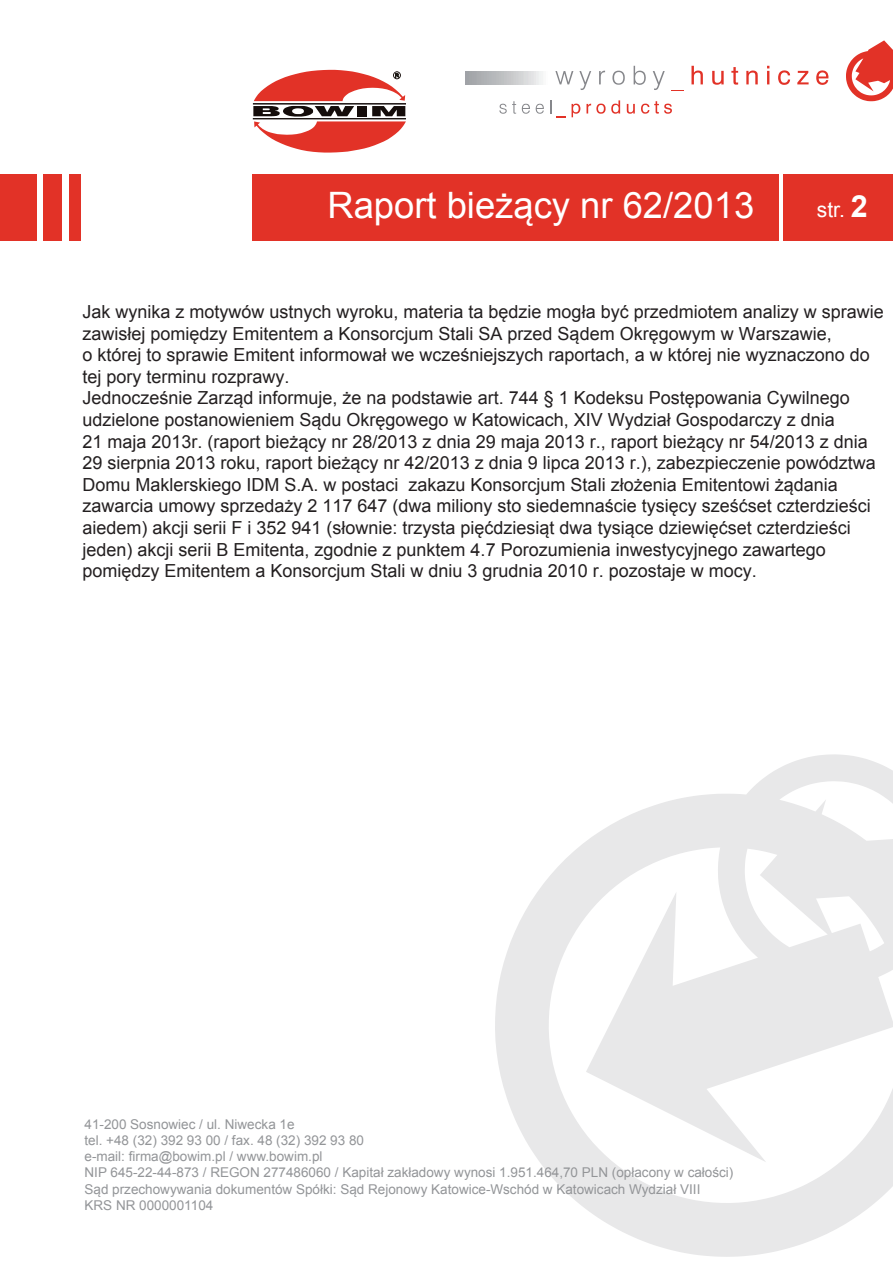
<style>
.page{position:relative;width:893px;height:1263px;background:#fff}
.page>*{position:absolute;margin:0;border:0;box-sizing:border-box;transform-origin:0 0}
.t1{font:36.45px "Arial";color:#fff}
.t2{font:21px "Arial";color:#fff}
.t3{font:18px/21.6px "Arial";color:#231f20}
.t4{font:13.5px/16.2px "Arial";color:#939598}
.s1{font-weight:700;font-size:30.45px}
</style>
<div class="page">
<svg style="left:846px;top:40px;width:47px;height:61px"></svg>
<svg style="left:495px;top:754px;width:398px;height:503px"></svg>
<svg style="left:253px;top:70px;width:153px;height:83px"></svg>
<svg style="left:579px;top:71px;width:12px;height:19px"></svg>
<svg style="left:599px;top:71px;width:6px;height:13px"></svg>
<svg style="left:612px;top:71px;width:13px;height:14px"></svg>
<svg style="left:634px;top:66px;width:12px;height:19px"></svg>
<svg style="left:653px;top:71px;width:12px;height:19px"></svg>
<svg style="left:671px;top:90px;width:13px;height:1px"></svg>
<svg style="left:691px;top:66px;width:12px;height:18px"></svg>
<svg style="left:712px;top:71px;width:12px;height:14px"></svg>
<svg style="left:731px;top:67px;width:7px;height:18px"></svg>
<svg style="left:746px;top:70px;width:12px;height:14px"></svg>
<svg style="left:767px;top:66px;width:2px;height:18px"></svg>
<svg style="left:778px;top:70px;width:12px;height:15px"></svg>
<svg style="left:797px;top:71px;width:12px;height:13px"></svg>
<svg style="left:816px;top:70px;width:12px;height:15px"></svg>
<svg style="left:499px;top:101px;width:17px;height:13px"></svg>
<svg style="left:522px;top:104px;width:8px;height:10px"></svg>
<svg style="left:536px;top:104px;width:8px;height:10px"></svg>
<svg style="left:550px;top:100px;width:1px;height:14px"></svg>
<svg style="left:572px;top:104px;width:8px;height:13px"></svg>
<svg style="left:586px;top:100px;width:34px;height:14px"></svg>
<svg style="left:627px;top:104px;width:8px;height:10px"></svg>
<svg style="left:641px;top:101px;width:31px;height:13px"></svg>
<hr style="left:466px;top:71px;width:3px;height:14px;background:#a0a2a7">
<hr style="left:469px;top:71px;width:3px;height:14px;background:#a3a5a8">
<hr style="left:472px;top:71px;width:4px;height:14px;background:#a5a7ab">
<hr style="left:476px;top:71px;width:3px;height:14px;background:#a7aaad">
<hr style="left:479px;top:71px;width:4px;height:14px;background:#abadb0">
<hr style="left:483px;top:71px;width:3px;height:14px;background:#aeb0b3">
<hr style="left:486px;top:71px;width:3px;height:14px;background:#b0b2b5">
<hr style="left:489px;top:71px;width:4px;height:14px;background:#b3b6b9">
<hr style="left:493px;top:71px;width:3px;height:14px;background:#b6b8bb">
<hr style="left:496px;top:71px;width:3px;height:14px;background:#b9bbbd">
<hr style="left:499px;top:71px;width:4px;height:14px;background:#bcbec0">
<hr style="left:503px;top:71px;width:3px;height:14px;background:#bec1c2">
<hr style="left:504px;top:71px;width:4px;height:14px;background:#c2c3c5">
<hr style="left:508px;top:71px;width:3px;height:14px;background:#c5c6c8">
<hr style="left:511px;top:71px;width:3px;height:14px;background:#c9cacb">
<hr style="left:514px;top:71px;width:4px;height:14px;background:#cdcecf">
<hr style="left:518px;top:71px;width:3px;height:14px;background:#d1d2d3">
<hr style="left:521px;top:71px;width:4px;height:14px;background:#d4d6d7">
<hr style="left:523px;top:71px;width:3px;height:14px;background:#d8d8d9">
<hr style="left:525px;top:71px;width:3px;height:14px;background:#dadcdc">
<hr style="left:528px;top:71px;width:3px;height:14px;background:#dfdee0">
<hr style="left:531px;top:71px;width:4px;height:14px;background:#e3e3e5">
<hr style="left:535px;top:71px;width:3px;height:14px;background:#e8e8e9">
<hr style="left:536px;top:71px;width:4px;height:14px;background:#ecedee">
<hr style="left:540px;top:71px;width:3px;height:14px;background:#f1f3f3">
<hr style="left:543px;top:71px;width:3px;height:14px;background:#f7f8f7">
<svg style="left:555px;top:71px;width:18px;height:14px"></svg>
<div style="left:252px;top:174px;width:526px;height:66px;background:#e23227"></div>
<div style="left:783px;top:174px;width:110px;height:66px;background:#e23227"></div>
<div style="left:0;top:174px;width:36px;height:66px;background:#e23227"></div>
<div style="left:44px;top:174px;width:18px;height:66px;background:#e23227"></div>
<div style="left:69px;top:174px;width:12px;height:66px;background:#e23227"></div>
<h1 class="t1" style="left:327px;top:180px;width:428px">Raport bieżący nr 62/2013</h1>
<p class="t2" style="left:817px;top:196px;width:52px">str. <span class="s1">2</span></p>
<p class="t3" style="left:82px;top:301px;width:803px">Jak wynika z motywów ustnych wyroku, materia ta będzie mogła być przedmiotem analizy w sprawie zawisłej pomiędzy Emitentem a Konsorcjum Stali SA przed Sądem Okręgowym w Warszawie,<br>o której to sprawie Emitent informował we wcześniejszych raportach, a w której nie wyznaczono do tej pory terminu rozprawy.<br>Jednocześnie Zarząd informuje, że na podstawie art. 744 § 1 Kodeksu Postępowania Cywilnego udzielone postanowieniem Sądu Okręgowego w Katowicach, XIV Wydział Gospodarczy z dnia<br>21 maja 2013r. (raport bieżący nr 28/2013 z dnia 29 maja 2013 r., raport bieżący nr 54/2013 z dnia 29 sierpnia 2013 roku, raport bieżący nr 42/2013 z dnia 9 lipca 2013 r.), zabezpieczenie powództwa Domu Maklerskiego IDM S.A. w postaci zakazu Konsorcjum Stali złożenia Emitentowi żądania zawarcia umowy sprzedaży 2 117 647 (dwa miliony sto siedemnaście tysięcy sześćset czterdzieści aiedem) akcji serii F i 352 941 (słownie: trzysta pięćdziesiąt dwa tysiące dziewięćset czterdzieści jeden) akcji serii B Emitenta, zgodnie z punktem 4.7 Porozumienia inwestycyjnego zawartego pomiędzy Emitentem a Konsorcjum Stali w dniu 3 grudnia 2010 r. pozostaje w mocy.</p>
<p class="t4" style="left:84px;top:1116px;width:650px">41-200 Sosnowiec / ul. Niwecka 1e<br>tel. +48 (32) 392 93 00 / fax. 48 (32) 392 93 80<br>e-mail: firma@bowim.pl / www.bowim.pl<br>NIP 645-22-44-873 / REGON 277486060 / Kapitał zakładowy wynosi 1.951.464,70 PLN (opłacony w całości)<br>Sąd przechowywania dokumentów Spółki: Sąd Rejonowy Katowice-Wschód w Katowicach Wydział VIII<br>KRS NR 0000001104</p>
</div>
